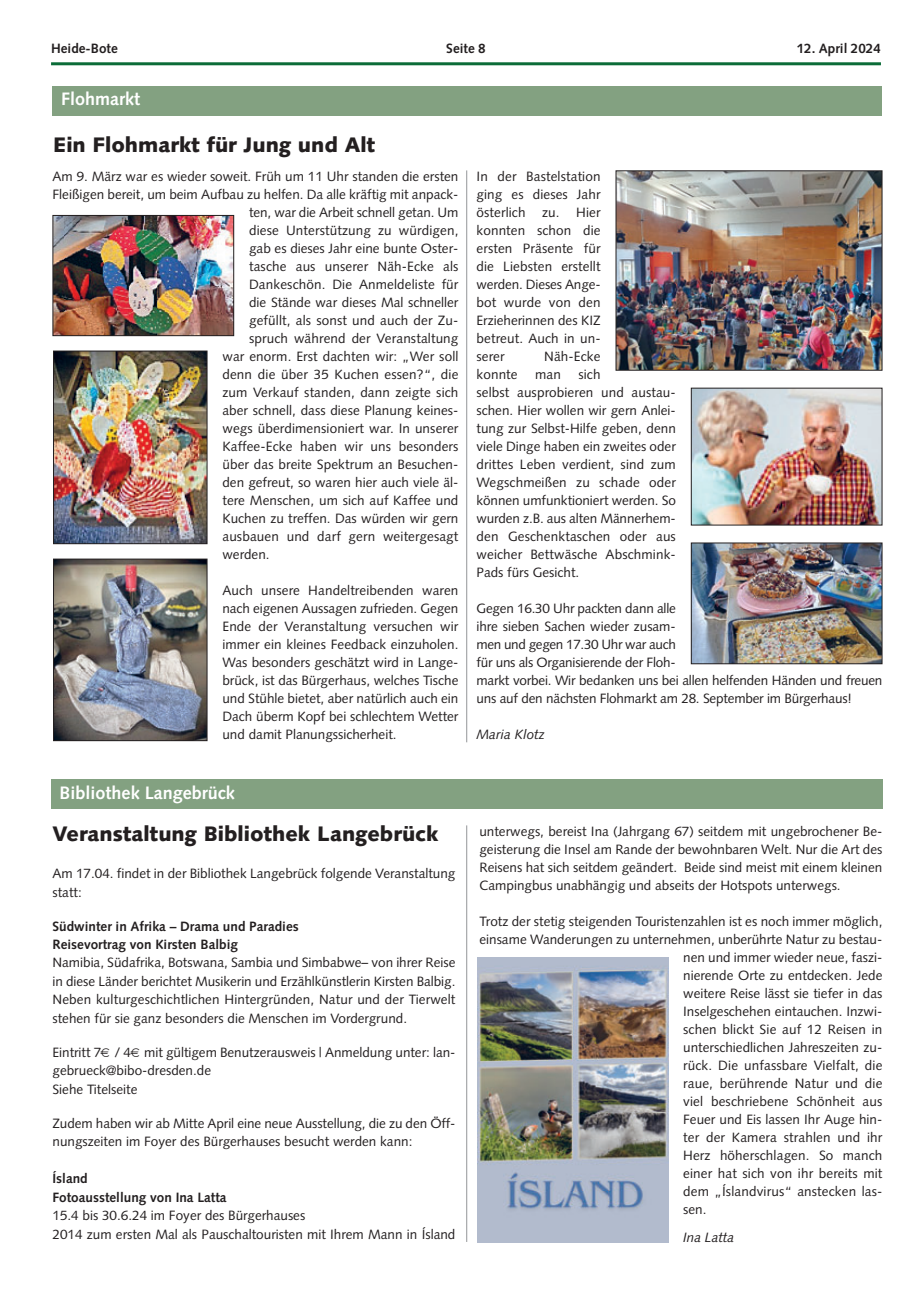
<style>
.page{position:relative;width:915px;height:1293px;background:#fff}
.page>*{position:absolute;margin:0;border:0;box-sizing:border-box;transform-origin:0 0}
.t1{font:900 21px "Syntax";color:#231f20}
.t2{font:700 18px "Syntax";color:#fff}
.t3{font:13.5px/18px "Syntax";color:#231f20}
.t4{font:700 13.5px/18.5px "Syntax";color:#231f20}
.t5{font:italic 13.5px "Syntax";color:#231f20}
</style>
<div class="page">
<hr style="left:51px;top:62px;width:829px;height:3px;background:#0b6c38">
<div style="left:52px;top:86px;width:830px;height:29px;background:#83a181"></div>
<div style="left:51px;top:779px;width:831px;height:30px;background:#83a181"></div>
<img style="left:478px;top:957px;width:190px;height:285px">
<img style="left:692px;top:390px;width:188px;height:133px">
<div style="left:690px;top:388px;width:192px;height:137px;border:1px solid #231f20"></div>
<img style="left:55px;top:353px;width:150px;height:189px">
<div style="left:53px;top:351px;width:154px;height:193px;border:1px solid #231f20"></div>
<img style="left:55px;top:561px;width:150px;height:178px">
<div style="left:53px;top:559px;width:154px;height:182px;border:1px solid #231f20"></div>
<img style="left:692px;top:544px;width:188px;height:118px">
<div style="left:690px;top:542px;width:192px;height:122px;border:1px solid #231f20"></div>
<img style="left:617px;top:172px;width:263px;height:197px">
<div style="left:615px;top:170px;width:267px;height:201px;border:1px solid #231f20"></div>
<img style="left:54px;top:217px;width:178px;height:117px">
<div style="left:52px;top:215px;width:182px;height:121px;border:1px solid #231f20"></div>
<hr style="left:466px;top:170px;width:1px;height:572px;background:#939598">
<hr style="left:466px;top:825px;width:1px;height:417px;background:#939598">
<p class="t4" style="left:51px;top:40px;width:68px">Heide-Bote</p>
<p class="t4" style="left:446px;top:40px;width:41px">Seite 8</p>
<p class="t4" style="left:796px;top:40px;width:86px">12. April 2024</p>
<h2 class="t2" style="left:61px;top:92px;width:81px">Flohmarkt</h2>
<h1 class="t1" style="left:53px;top:136px;width:323px">Ein Flohmarkt für Jung und Alt</h1>
<p class="t3" style="left:52px;top:168px;width:407px">Am 9. März war es wieder soweit. Früh um 11 Uhr standen die ersten</p>
<p class="t3" style="left:52px;top:186px;width:407px">Fleißigen bereit, um beim Aufbau zu helfen. Da alle kräftig mit anpack-</p>
<p class="t3" style="left:249px;top:204px;width:211px">ten, war die Arbeit schnell getan. Um</p>
<p class="t3" style="left:249px;top:222px;width:211px">diese Unterstützung zu würdigen,</p>
<p class="t3" style="left:249px;top:240px;width:211px">gab es dieses Jahr eine bunte Oster-</p>
<p class="t3" style="left:249px;top:258px;width:211px">tasche aus unserer Näh-Ecke als</p>
<p class="t3" style="left:249px;top:276px;width:211px">Dankeschön. Die Anmeldeliste für</p>
<p class="t3" style="left:249px;top:294px;width:211px">die Stände war dieses Mal schneller</p>
<p class="t3" style="left:249px;top:312px;width:211px">gefüllt, als sonst und auch der Zu-</p>
<p class="t3" style="left:249px;top:330px;width:211px">spruch während der Veranstaltung</p>
<p class="t3" style="left:222px;top:348px;width:237px">war enorm. Erst dachten wir: „Wer soll</p>
<p class="t3" style="left:222px;top:366px;width:237px">denn die über 35 Kuchen essen?“, die</p>
<p class="t3" style="left:222px;top:384px;width:237px">zum Verkauf standen, dann zeigte sich</p>
<p class="t3" style="left:222px;top:402px;width:237px">aber schnell, dass diese Planung keines-</p>
<p class="t3" style="left:222px;top:420px;width:237px">wegs überdimensioniert war. In unserer</p>
<p class="t3" style="left:222px;top:438px;width:237px">Kaffee-Ecke haben wir uns besonders</p>
<p class="t3" style="left:222px;top:456px;width:237px">über das breite Spektrum an Besuchen-</p>
<p class="t3" style="left:222px;top:474px;width:237px">den gefreut, so waren hier auch viele äl-</p>
<p class="t3" style="left:222px;top:492px;width:237px">tere Menschen, um sich auf Kaffee und</p>
<p class="t3" style="left:222px;top:510px;width:237px">Kuchen zu treffen. Das würden wir gern</p>
<p class="t3" style="left:222px;top:528px;width:237px">ausbauen und darf gern weitergesagt</p>
<p class="t3" style="left:222px;top:546px;width:49px">werden.</p>
<p class="t3" style="left:222px;top:582px;width:237px;text-align:justify">Auch unsere Handeltreibenden waren nach eigenen Aussagen zufrieden. Gegen Ende der Veranstaltung versuchen wir immer ein kleines Feedback einzuholen.<br>Was besonders geschätzt wird in Lange&shy;brück, ist das Bürgerhaus, welches Tische und Stühle bietet, aber natürlich auch ein Dach überm Kopf bei schlechtem Wetter und damit Planungssicherheit.</p>
<h2 class="t2" style="left:60px;top:785px;width:177px">Bibliothek Langebrück</h2>
<h1 class="t1" style="left:52px;top:825px;width:387px">Veranstaltung Bibliothek Langebrück</h1>
<p class="t3" style="left:52px;top:865px;width:404px;line-height:18.5px">Am 17.04. findet in der Bibliothek Langebrück folgende Veranstaltung statt:</p>
<p class="t4" style="left:52px;top:918px;width:248px">Südwinter in Afrika – Drama und Paradies<br>Reisevortrag von Kirsten Balbig</p>
<p class="t3" style="left:52px;top:955px;width:404px;line-height:18.5px;text-align:justify">Namibia, Südafrika, Botswana, Sambia und Simbabwe– von ihrer Reise in diese Länder berichtet Musikerin und Erzählkünstlerin Kirsten Balbig.<br>Neben kulturgeschichtlichen Hintergründen, Natur und der Tierwelt stehen für sie ganz besonders die Menschen im Vordergrund.</p>
<p class="t3" style="left:52px;top:1044px;width:404px;line-height:18.5px">Eintritt 7 / 4 mit gültigem Benutzerausweis | Anmeldung unter: lan&shy;gebrueck@bibo-dresden.de<br>Siehe Titelseite</p>
<p class="t3" style="left:52px;top:1115px;width:404px;line-height:18.5px">Zudem haben wir ab Mitte April eine neue Ausstellung, die zu den Öff&shy;nungszeiten im Foyer des Bürgerhauses besucht werden kann:</p>
<p class="t4" style="left:52px;top:1170px;width:176px">Ísland<br>Fotoausstellung von Ina Latta</p>
<p class="t3" style="left:52px;top:1207px;width:404px;line-height:18.5px">15.4 bis 30.6.24 im Foyer des Bürgerhauses<br>2014 zum ersten Mal als Pauschaltouristen mit Ihrem Mann in Ísland</p>
<p class="t3" style="left:476px;top:168px;width:126px;text-align:justify">In der Bastelstation ging es dieses Jahr österlich zu. Hier konnten schon die ersten Präsente für die Liebsten erstellt werden. Dieses Ange&shy;bot wurde von den Erzieherinnen des KIZ betreut. Auch in un&shy;serer</p>
<p class="t3" style="left:544px;top:348px;width:58px">Näh-Ecke</p>
<p class="t3" style="left:476px;top:366px;width:201px;text-indent:102px">sich<br>selbst ausprobieren und austau&shy;schen. Hier wollen wir gern Anlei&shy;tung zur Selbst-Hilfe geben, denn viele Dinge haben ein zweites oder drittes Leben verdient, sind zum<br>Wegschmeißen zu schade oder können umfunktioniert werden. So wurden z.B. aus alten Männerhem&shy;den Geschenktaschen oder aus weicher Bettwäsche Abschmink-<br>Pads fürs Gesicht.</p>
<p class="t3" style="left:476px;top:600px;width:407px">Gegen 16.30 Uhr packten dann alle<br>ihre sieben Sachen wieder zusam-<br>men und gegen 17.30 Uhr war auch<br>für uns als Organisierende der Floh-<br>markt vorbei. Wir bedanken uns bei allen helfenden Händen und freuen uns auf den nächsten Flohmarkt am 28. September im Bürgerhaus!</p>
<p class="t5" style="left:476px;top:728px;width:70px">Maria Klotz</p>
<p class="t3" style="left:476px;top:366px;width:43px">konnte</p>
<p class="t3" style="left:535px;top:366px;width:27px">man</p>
<p class="t3" style="left:479px;top:823px;width:404px;text-align:justify">unterwegs, bereist Ina (Jahrgang 67) seitdem mit ungebrochener Be&shy;geisterung die Insel am Rande der bewohnbaren Welt. Nur die Art des Reisens hat sich seitdem geändert. Beide sind meist mit einem kleinen Campingbus unabhängig und abseits der Hotspots unterwegs.</p>
<p class="t3" style="left:479px;top:913px;width:404px">Trotz der stetig steigenden Touristenzahlen ist es noch immer möglich,</p>
<p class="t3" style="left:479px;top:931px;width:404px">einsame Wanderungen zu unternehmen, unberührte Natur zu bestau-</p>
<p class="t3" style="left:683px;top:949px;width:201px">nen und immer wieder neue, faszi-</p>
<p class="t3" style="left:683px;top:967px;width:201px">nierende Orte zu entdecken. Jede</p>
<p class="t3" style="left:683px;top:985px;width:201px">weitere Reise lässt sie tiefer in das</p>
<p class="t3" style="left:683px;top:1003px;width:201px">Inselgeschehen eintauchen. Inzwi-</p>
<p class="t3" style="left:683px;top:1021px;width:201px">schen blickt Sie auf 12 Reisen in</p>
<p class="t3" style="left:683px;top:1039px;width:201px">unterschiedlichen Jahreszeiten zu-</p>
<p class="t3" style="left:683px;top:1057px;width:201px">rück. Die unfassbare Vielfalt, die</p>
<p class="t3" style="left:683px;top:1075px;width:201px">raue, berührende Natur und die</p>
<p class="t3" style="left:683px;top:1093px;width:201px">viel beschriebene Schönheit aus</p>
<p class="t3" style="left:683px;top:1111px;width:201px">Feuer und Eis lassen Ihr Auge hin-</p>
<p class="t3" style="left:683px;top:1129px;width:201px">ter der Kamera strahlen und ihr</p>
<p class="t3" style="left:683px;top:1147px;width:201px">Herz höherschlagen. So manch</p>
<p class="t3" style="left:683px;top:1165px;width:201px">einer hat sich von ihr bereits mit</p>
<p class="t3" style="left:683px;top:1183px;width:201px">dem „Íslandvirus“ anstecken las-</p>
<p class="t3" style="left:683px;top:1201px;width:25px">sen.</p>
<p class="t5" style="left:683px;top:1232px;width:53px">Ina Latta</p>
</div>
